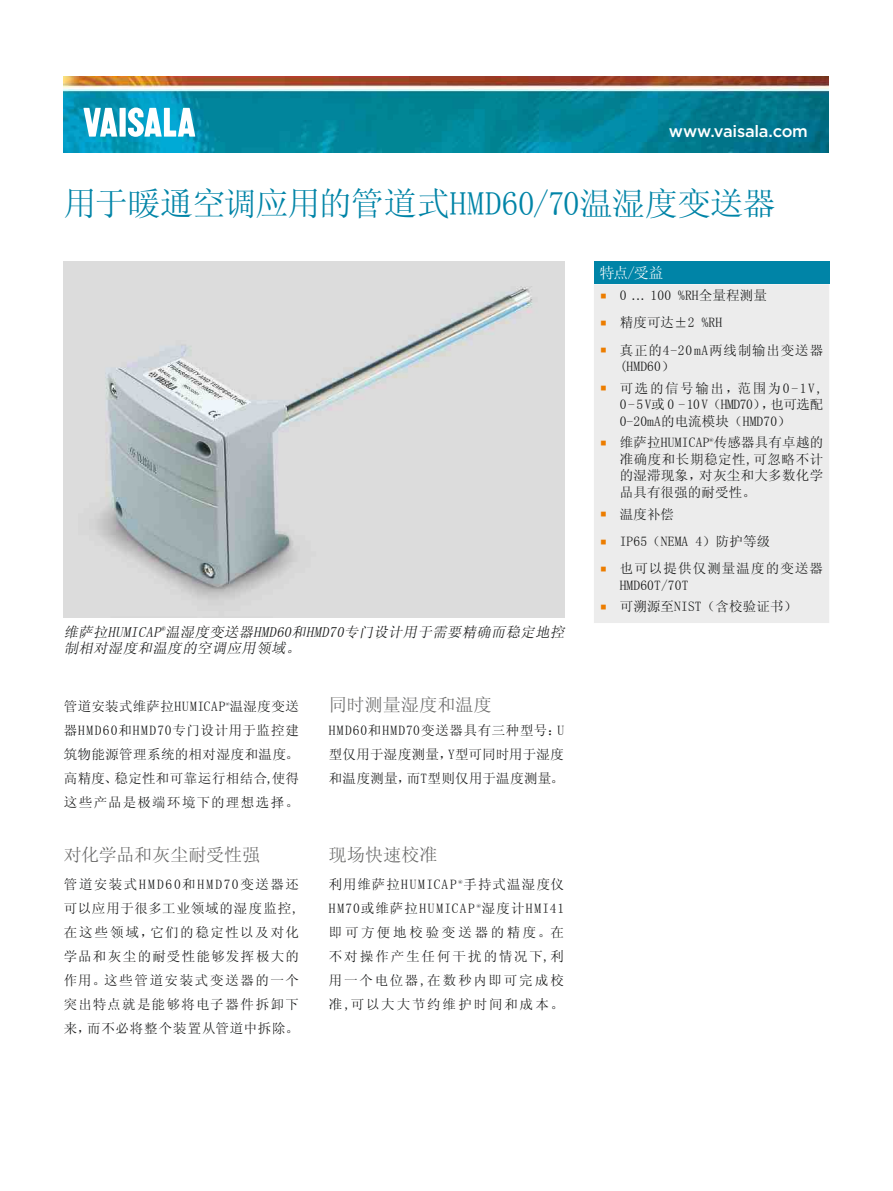
<style>
.page{position:relative;width:893px;height:1191px;background:#fff}
.page>*{position:absolute;margin:0;border:0;box-sizing:border-box;transform-origin:0 0}
.t1{font:33px "Sim Sun";letter-spacing:-.01em;color:#0084a7}
.t2{font:18px "Sim Sun";letter-spacing:-.005em;color:#686867}
.t3{font:500 16.5px "Gotham";letter-spacing:-.015em;color:#fff}
.t4{font:15px "Sim Sun";color:#fff}
.t5{font:italic 14.25px/15.8px "Sim Sun";color:#151616}
.t6{font:13.5px/24px "Sim Sun";letter-spacing:.04em;color:#151616;text-align:justify}
.t7{font:13.5px "Sim Sun";letter-spacing:.01em;color:#151616}
.t8{font:13.5px/16.5px "Sim Sun";letter-spacing:.065em;color:#151616}
.t9{font:13.5px/16.5px "Sim Sun";letter-spacing:.08em;color:#151616}
.s1{font-family:"Arial";font-size:21px;color:#ec7d00}
</style>
<div class="page">
<img style="left:64px;top:77px;width:765px;height:76px">
<svg style="left:83px;top:108px;width:34px;height:29px"></svg>
<div style="left:120px;top:108px;width:6px;height:29px;background:#fff"></div>
<svg style="left:128px;top:107px;width:67px;height:30px"></svg>
<img style="left:64px;top:261px;width:500px;height:356px">
<div style="left:594px;top:261px;width:235px;height:23px;background:#0084a7"></div>
<div style="left:594px;top:284px;width:235px;height:339px;background:#ececec"></div>
<p class="t3" style="left:669px;top:120px;width:141px">www.vaisala.com</p>
<h1 class="t1" style="left:64px;top:187px;width:714px">用于暖通空调应用的管道式HMD60/70温湿度变送器</h1>
<p class="t5" style="left:64px;top:624px;width:505px">维萨拉HUMICAP<sup>®</sup>温湿度变送器HMD60和HMD70专门设计用于需要精确而稳定地控制相对湿度和温度的空调应用领域。</p>
<p class="t6" style="left:64px;top:694px;width:237px">管道安装式维萨拉HUMICAP<sup>®</sup>温湿度变送器HMD60和HMD70专门设计用于监控建筑物能源管理系统的相对湿度和温度。高精度、稳定性和可靠运行相结合,使得这些产品是极端环境下的理想选择。</p>
<h2 class="t2" style="left:64px;top:845px;width:198px">对化学品和灰尘耐受性强</h2>
<p class="t6" style="left:64px;top:872px;width:237px">管道安装式HMD60和HMD70变送器还可以应用于很多工业领域的湿度监控,在这些领域，它们的稳定性以及对化学品和灰尘的耐受性能够发挥极大的作用。这些管道安装式变送器的一个突出特点就是能够将电子器件拆卸下来，而不必将整个装置从管道中拆除。</p>
<h2 class="t2" style="left:329px;top:696px;width:165px">同时测量湿度和温度</h2>
<p class="t6" style="left:329px;top:718px;width:237px">HMD60和HMD70变送器具有三种型号：U型仅用于湿度测量，Y型可同时用于湿度和温度测量，而T型则仅用于温度测量。</p>
<h2 class="t2" style="left:329px;top:845px;width:110px">现场快速校准</h2>
<p class="t6" style="left:329px;top:872px;width:237px">利用维萨拉HUMICAP<sup>®</sup>手持式温湿度仪HM70或维萨拉HUMICAP<sup>®</sup>湿度计HMI41即可方便地校验变送器的精度。在不对操作产生任何干扰的情况下,利用一个电位器,在数秒内即可完成校准,可以大大节约维护时间和成本。</p>
<p class="t4" style="left:600px;top:265px;width:65px">特点/受益</p>
<p class="t7" style="left:600px;top:288px;width:168px"><span class="s1">▪</span> 0 ... 100 %RH全量程测量</p>
<p class="t6" style="left:600px;top:310px;width:124px"><span class="s1">▪</span> 精度可达±2 %RH</p>
<p class="t8" style="left:620px;top:341px;width:205px;text-indent:-20px"><span class="s1">▪</span> 真正的4-20mA两线制输出变送器(HMD60）</p>
<p class="t6" style="left:620px;top:380px;width:205px;line-height:16.5px;text-indent:-20px"><span class="s1">▪</span> 可选的信号输出，范围为0-1V, 0 - 5 V或 0 - 10 V（HMD70），也可选配0-20mA的电流模块（HMD70）</p>
<p class="t6" style="left:620px;top:434px;width:205px;line-height:16.5px;text-indent:-20px"><span class="s1">▪</span> 维萨拉HUMICAP<sup>®</sup>传感器具有卓越的准确度和长期稳定性,可忽略不计的湿滞现象，对灰尘和大多数化学品具有很强的耐受性。</p>
<p class="t6" style="left:600px;top:502px;width:76px"><span class="s1">▪</span> 温度补偿</p>
<p class="t7" style="left:600px;top:534px;width:172px"><span class="s1">▪</span> IP65（NEMA 4）防护等级</p>
<p class="t9" style="left:620px;top:560px;width:205px;text-indent:-20px"><span class="s1">▪</span> 也可以提供仅测量温度的变送器<br>HMD60T/70T</p>
<p class="t7" style="left:600px;top:600px;width:199px"><span class="s1">▪</span> 可溯源至NIST（含校验证书）</p>
</div>
